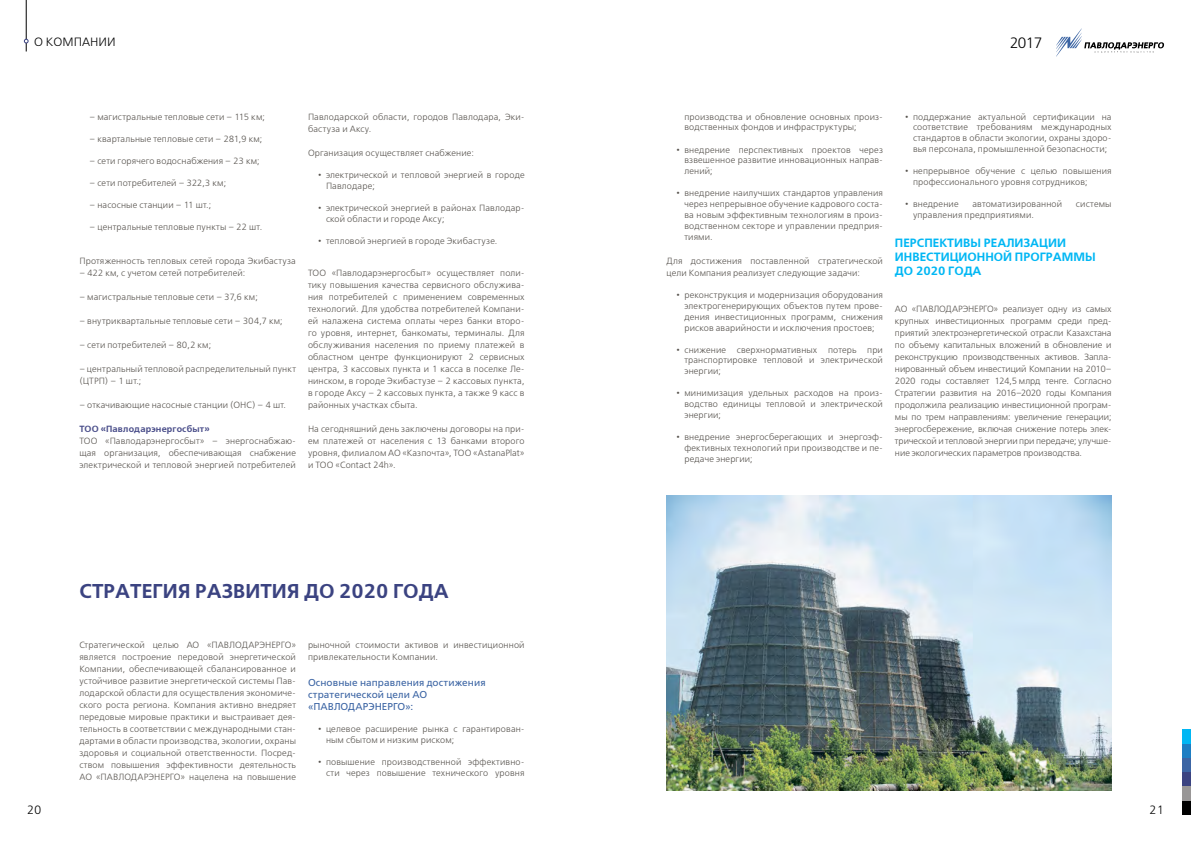
<style>
.page{position:relative;width:1191px;height:842px;background:#fff}
.page>*{position:absolute;margin:0;border:0;box-sizing:border-box;transform-origin:0 0}
.t1{font:700 20px "DS Free Set";color:#3b4381}
.t2{font:15px "DS Free Set";color:#000}
.t3{font:700 12px/14.4px "DS Free Set";color:#00b7f4}
.t4{font:12px "DS Free Set";color:#000}
.t5{font:500 10px/12px "DS Free Set";letter-spacing:.01em;color:#3c65a4}
.t6{font:9px/12px "DS Free Set";letter-spacing:.015em;color:#57534e;text-align:justify}
.t7{font:700 9px "DS Free Set";letter-spacing:.02em;color:#4a4e8a}
</style>
<div class="page">
<hr style="left:26px;top:0;width:1px;height:51px;background:#000">
<svg style="left:24px;top:39px;width:4px;height:4px"></svg>
<div style="left:1182px;top:800px;width:9px;height:14px;background:#000"></div>
<div style="left:1182px;top:786px;width:9px;height:14px;background:#999797"></div>
<div style="left:1182px;top:772px;width:9px;height:14px;background:#3b4381"></div>
<div style="left:1182px;top:758px;width:9px;height:14px;background:#3c65a4"></div>
<div style="left:1182px;top:743px;width:9px;height:15px;background:#1d7ec3"></div>
<div style="left:1182px;top:729px;width:9px;height:14px;background:#00b7f4"></div>
<svg style="left:1056px;top:28px;width:108px;height:29px"></svg>
<img style="left:666px;top:495px;width:445px;height:296px">
<h3 class="t4" style="left:34px;top:35px;width:83px">О КОМПАНИИ</h3>
<p class="t6" style="left:89px;top:111px;width:177px">– магистральные тепловые сети – 115 км;</p>
<p class="t6" style="left:89px;top:133px;width:174px">– квартальные тепловые сети – 281,9 км;</p>
<p class="t6" style="left:89px;top:155px;width:172px">– сети горячего водоснабжения – 23 км;</p>
<p class="t6" style="left:89px;top:177px;width:138px">– сети потребителей – 322,3 км;</p>
<p class="t6" style="left:89px;top:199px;width:123px">– насосные станции – 11 шт.;</p>
<p class="t6" style="left:89px;top:221px;width:174px">– центральные тепловые пункты – 22 шт.</p>
<p class="t6" style="left:79px;top:255px;width:218px">Протяженность тепловых сетей города Экибастуза</p>
<p class="t6" style="left:79px;top:267px;width:167px">– 422 км, с учетом сетей потребителей:</p>
<p class="t6" style="left:79px;top:291px;width:180px">– магистральные тепловые сети – 37,6 км;</p>
<p class="t6" style="left:79px;top:315px;width:205px">– внутриквартальные тепловые сети – 304,7 км;</p>
<p class="t6" style="left:79px;top:339px;width:133px">– сети потребителей – 80,2 км;</p>
<p class="t6" style="left:79px;top:363px;width:218px">– центральный тепловой распределительный пункт (ЦТРП) – 1 шт.;</p>
<p class="t6" style="left:79px;top:399px;width:208px">– откачивающие насосные станции (ОНС) – 4 шт.</p>
<p class="t7" style="left:79px;top:424px;width:132px">ТОО «Павлодарэнергосбыт»</p>
<p class="t6" style="left:79px;top:435px;width:218px">ТОО «Павлодарэнергосбыт» – энергоснабжаю&shy;щая организация, обеспечивающая снабжение электрической и тепловой энергией потребителей</p>
<p class="t6" style="left:308px;top:111px;width:218px">Павлодарской области, городов Павлодара, Эки&shy;бастуза и Аксу.</p>
<p class="t6" style="left:308px;top:147px;width:167px">Организация осуществляет снабжение:</p>
<p class="t6" style="left:326px;top:170px;width:200px;line-height:10.8px;text-indent:-8px">• электрической и тепловой энергией в городе<br>Павлодаре;</p>
<p class="t6" style="left:326px;top:203px;width:200px;line-height:10.8px;text-indent:-8px">• электрической энергией в районах Павлодар&shy;ской области и городе Аксу;</p>
<p class="t6" style="left:318px;top:235px;width:181px">• тепловой энергией в городе Экибастузе.</p>
<p class="t6" style="left:308px;top:267px;width:218px">ТОО «Павлодарэнергосбыт» осуществляет поли&shy;тику повышения качества сервисного обслужива&shy;ния потребителей с применением современных технологий. Для удобства потребителей Компани&shy;ей налажена система оплаты через банки второ&shy;го уровня, интернет, банкоматы, терминалы. Для обслуживания населения по приему платежей в областном центре функционируют 2 сервисных центра, 3 кассовых пункта и 1 касса в поселке Ле&shy;нинском, в городе Экибастузе – 2 кассовых пункта, в городе Аксу – 2 кассовых пункта, а также 9 касс в районных участках сбыта.</p>
<p class="t6" style="left:308px;top:423px;width:218px">На сегодняшний день заключены договоры на при&shy;ем платежей от населения с 13 банками второго уровня, филиалом АО «Казпочта», ТОО «AstanaPlat» и ТОО «Contact 24h».</p>
<h1 class="t1" style="left:79px;top:579px;width:371px">СТРАТЕГИЯ РАЗВИТИЯ ДО 2020 ГОДА</h1>
<p class="t6" style="left:79px;top:639px;width:218px">Стратегической целью АО «ПАВЛОДАРЭНЕРГО» является построение передовой энергетической Компании, обеспечивающей сбалансированное и устойчивое развитие энергетической системы Пав&shy;лодарской области для осуществления экономиче&shy;ского роста региона. Компания активно внедряет передовые мировые практики и выстраивает дея&shy;тельность в соответствии с международными стан&shy;дартами в области производства, экологии, охраны здоровья и социальной ответственности. Посред&shy;ством повышения эффективности деятельность АО «ПАВЛОДАРЭНЕРГО» нацелена на повышение</p>
<p class="t6" style="left:308px;top:639px;width:218px">рыночной стоимости активов и инвестиционной привлекательности Компании.</p>
<p class="t5" style="left:308px;top:677px;width:179px">Основные направления достижения стратегической цели АО «ПАВЛОДАРЭНЕРГО»:</p>
<p class="t6" style="left:326px;top:724px;width:200px;line-height:10.8px;text-indent:-8px">• целевое расширение рынка с гарантирован&shy;ным сбытом и низким риском;</p>
<p class="t6" style="left:318px;top:757px;width:208px;line-height:10.8px;text-align:right">• повышение производственной эффективно&shy;сти через повышение технического уровня</p>
<h2 class="t2" style="left:1009px;top:34px;width:35px">2017</h2>
<p class="t6" style="left:684px;top:111px;width:200px;line-height:10.8px">производства и обновление основных произ&shy;водственных фондов и инфраструктуры;</p>
<p class="t6" style="left:684px;top:144px;width:200px;line-height:10.8px;text-indent:-8px">• внедрение перспективных проектов через взвешенное развитие инновационных направ&shy;лений;</p>
<p class="t6" style="left:684px;top:188px;width:200px;line-height:10.8px;text-indent:-8px">• внедрение наилучших стандартов управления через непрерывное обучение кадрового соста&shy;ва новым эффективным технологиям в произ&shy;водственном секторе и управлении предприя&shy;тиями.</p>
<p class="t6" style="left:666px;top:255px;width:218px">Для достижения поставленной стратегической цели Компания реализует следующие задачи:</p>
<p class="t6" style="left:684px;top:290px;width:200px;line-height:10.8px;text-indent:-8px">• реконструкция и модернизация оборудования электрогенерирующих объектов путем прове&shy;дения инвестиционных программ, снижения рисков аварийности и исключения простоев;</p>
<p class="t6" style="left:684px;top:344px;width:200px;line-height:10.8px;text-indent:-8px">• снижение сверхнормативных потерь при транспортировке тепловой и электрической энергии;</p>
<p class="t6" style="left:684px;top:388px;width:200px;line-height:10.8px;text-indent:-8px">• минимизация удельных расходов на произ&shy;водство единицы тепловой и электрической энергии;</p>
<p class="t6" style="left:684px;top:432px;width:200px;line-height:10.8px;text-indent:-8px">• внедрение энергосберегающих и энергоэф&shy;фективных технологий при производстве и пе&shy;редаче энергии;</p>
<p class="t6" style="left:913px;top:111px;width:200px;line-height:10.8px;text-indent:-8px">• поддержание актуальной сертификации на соответствие требованиям международных стандартов в области экологии, охраны здоро&shy;вья персонала, промышленной безопасности;</p>
<p class="t6" style="left:913px;top:166px;width:200px;line-height:10.8px;text-indent:-8px">• непрерывное обучение с целью повышения профессионального уровня сотрудников;</p>
<p class="t6" style="left:905px;top:198px;width:55px">• внедрение</p>
<p class="t6" style="left:972px;top:198px;width:91px">автоматизированной</p>
<p class="t6" style="left:1076px;top:198px;width:37px">системы</p>
<p class="t6" style="left:913px;top:209px;width:122px">управления предприятиями.</p>
<h3 class="t3" style="left:895px;top:236px;width:202px">ПЕРСПЕКТИВЫ РЕАЛИЗАЦИИ<br>ИНВЕСТИЦИОННОЙ ПРОГРАММЫ<br>ДО 2020 ГОДА</h3>
<p class="t6" style="left:895px;top:303px;width:218px">АО «ПАВЛОДАРЭНЕРГО» реализует одну из самых крупных инвестиционных программ среди пред&shy;приятий электроэнергетической отрасли Казахстана по объему капитальных вложений в обновление и реконструкцию производственных активов. Запла&shy;нированный объем инвестиций Компании на 2010– 2020 годы составляет 124,5 млрд тенге. Согласно Стратегии развития на 2016–2020 годы Компания продолжила реализацию инвестиционной програм&shy;мы по трем направлениям: увеличение генерации; энергосбережение, включая снижение потерь элек&shy;трической и тепловой энергии при передаче; улучше&shy;ние экологических параметров производства.</p>
<h3 class="t4" style="left:27px;top:803px;width:16px">20</h3>
<h3 class="t4" style="left:1149px;top:803px;width:16px">21</h3>
</div>
